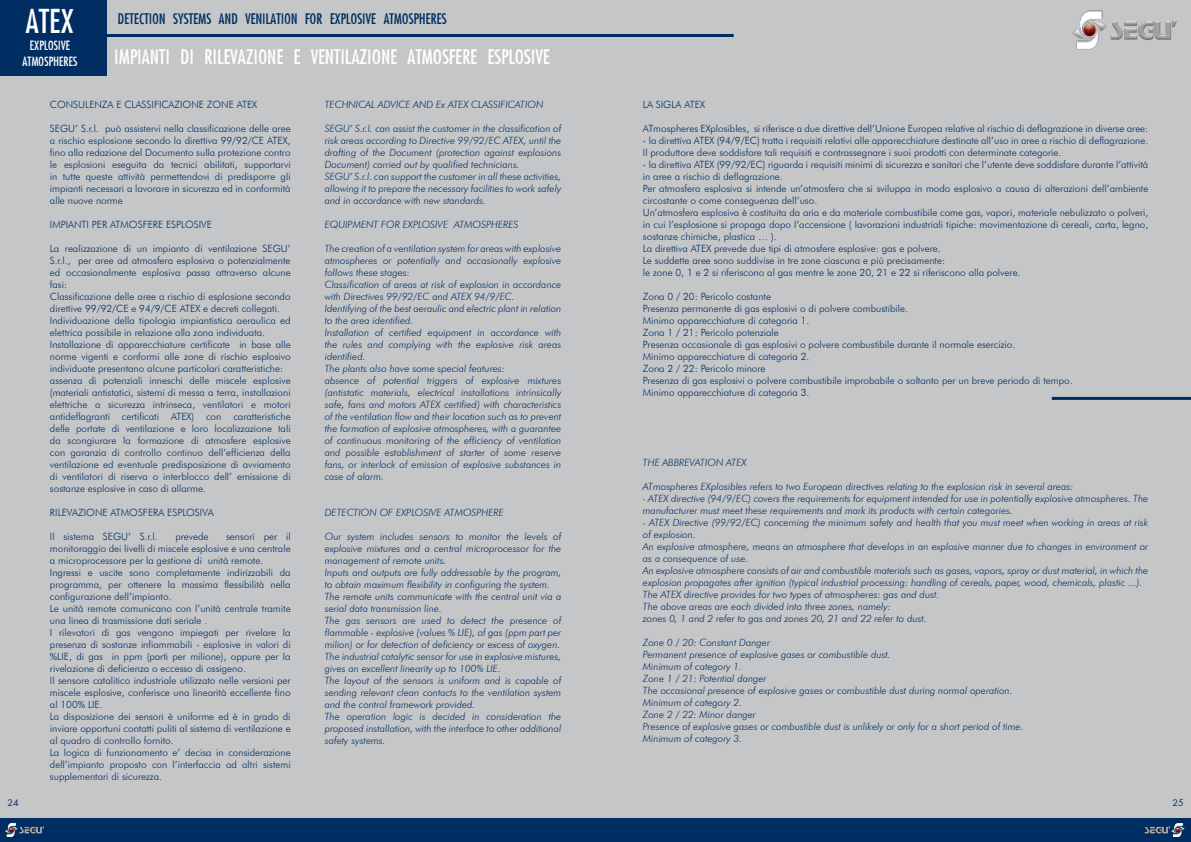
<style>
.page{position:relative;width:1191px;height:842px;background:#c4c6c8}
.page>*{position:absolute;margin:0;border:0;box-sizing:border-box;transform-origin:0 0}
.t1{font:100 condensed 36px "Futura";color:#fff}
.t2{font:100 condensed 22px "Futura";color:#fff}
.t3{font:100 condensed 16px "Futura";color:#002d62}
.t4{font:100 condensed 14px/16.8px "Futura";color:#fff;text-align:center}
.t5{font:300 10px/12px "Futura BT";color:#002d62}
.t6{font:italic 300 10px/12px "Futura BT";color:#002d62}
.t7{font:9px "Futura";color:#002d62}
</style>
<div class="page">
<div style="left:0;top:819px;width:1191px;height:23px;background:#002d62"></div>
<img style="left:3px;top:818px;width:48px;height:19px">
<div style="left:0;top:0;width:106px;height:75px;background:#002d62"></div>
<hr style="left:1051px;top:397px;width:140px;height:3px;background:#002d62">
<hr style="left:0;top:34px;width:733px;height:3px;background:#002d62">
<img style="left:1170px;top:818px;width:15px;height:20px">
<img style="left:1144px;top:818px;width:26px;height:16px">
<img style="left:1072px;top:10px;width:105px;height:40px">
<h1 class="t1" style="left:26px;top:6px;width:50px">ATEX</h1>
<h3 class="t4" style="left:22px;top:37px;width:57px">EXPLOSIVE<br>ATMOSPHERES</h3>
<h3 class="t3" style="left:118px;top:12px;width:330px">DETECTION SYSTEMS AND VENILATION FOR EXPLOSIVE ATMOSPHERES</h3>
<h2 class="t2" style="left:114px;top:48px;width:437px">IMPIANTI DI RILEVAZIONE E VENTILAZIONE ATMOSFERE ESPLOSIVE</h2>
<p class="t5" style="left:50px;top:98px;width:209px">CONSULENZA E CLASSIFICAZIONE ZONE ATEX</p>
<p class="t5" style="left:50px;top:122px;width:242px;text-align:justify">SEGU’ S.r.l. può assistervi nella classificazione delle aree a rischio esplosione secondo la direttiva 99/92/CE ATEX, fino alla redazione del Documento sulla protezione contro le esplosioni eseguita da tecnici abilitati, supportarvi in tutte queste attività permettendovi di predisporre gli impianti necessari a lavorare in sicurezza ed in conformità alle nuove norme</p>
<p class="t5" style="left:50px;top:218px;width:163px">IMPIANTI PER ATMOSFERE ESPLOSIVE</p>
<p class="t5" style="left:50px;top:242px;width:242px">La realizzazione di un impianto di ventilazione SEGU’ S.r.l., per aree ad atmosfera esplosiva o potenzialmente ed occasionalmente esplosiva passa attraverso alcune fasi:<br>Classificazione delle aree a rischio di esplosione secondo direttive 99/92/CE e 94/9/CE ATEX e decreti collegati.<br>Individuazione della tipologia impiantistica aeraulica ed elettrica possibile in relazione alla zona individuata.<br>Installazione di apparecchiature certificate in base alle norme vigenti e conformi alle zone di rischio esplosivo individuate presentano alcune particolari caratteristiche: assenza di potenziali inneschi delle miscele esplosive (materiali antistatici, sistemi di messa a terra, installazioni elettriche a sicurezza intrinseca, ventilatori e motori antideflagranti certificati ATEX) con caratteristiche delle portate di ventilazione e loro localizzazione tali da scongiurare la formazione di atmosfere esplosive con garanzia di controllo continuo dell’efficienza della ventilazione ed eventuale predisposizione di avviamento di ventilatori di riserva o interblocco dell’ emissione di sostanze esplosive in caso di allarme.</p>
<p class="t5" style="left:50px;top:506px;width:165px">RILEVAZIONE ATMOSFERA ESPLOSIVA</p>
<p class="t5" style="left:50px;top:530px;width:109px">Il sistema SEGU’ S.r.l.</p>
<p class="t5" style="left:175px;top:530px;width:35px">prevede</p>
<p class="t6" style="left:325px;top:98px;width:220px">TECHNICAL ADVICE AND Ex ATEX CLASSIFICATION</p>
<p class="t6" style="left:325px;top:122px;width:238px">SEGU’ S.r.l. can assist the customer in the classification of risk areas according to Directive 99/92/EC ATEX, until the drafting of the Document (protection against explosions Document) carried out by qualified technicians.<br>SEGU’ S.r.l. can support the customer in all these activities, allowing it to prepare the necessary facilities to work safely and in accordance with new standards.</p>
<p class="t6" style="left:325px;top:218px;width:195px">EQUIPMENT FOR EXPLOSIVE ATMOSPHERES</p>
<p class="t6" style="left:325px;top:242px;width:238px">The creation of a ventilation system for areas with explosive atmospheres or potentially and occasionally explosive follows these stages:<br>Classification of areas at risk of explosion in accordance with Directives 99/92/EC and ATEX 94/9/EC.<br>Identifying of the best aeraulic and electric plant in relation to the area identified.<br>Installation of certified equipment in accordance with the rules and complying with the explosive risk areas identified.<br>The plants also have some special features:<br>absence of potential triggers of explosive mixtures (antistatic materials, electrical installations intrinsically safe, fans and motors ATEX certified) with characteristics of the ventilation flow and their location such as to prevent the formation of explosive atmospheres, with a guarantee of continuous monitoring of the efficiency of ventilation and possible establishment of starter of some reserve fans, or interlock of emission of explosive substances in case of alarm.</p>
<p class="t6" style="left:325px;top:506px;width:181px">DETECTION OF EXPLOSIVE ATMOSPHERE</p>
<p class="t6" style="left:325px;top:530px;width:238px">Our system includes sensors to monitor the levels of explosive mixtures and a central microprocessor for the management of remote units.<br>Inputs and outputs are fully addressable by the program, to obtain maximum flexibility in configuring the system.<br>The remote units communicate with the central unit via a serial data transmission line.<br>The gas sensors are used to detect the presence of flammable - explosive (values % LIE), of gas (ppm part per milion) or for detection of deficiency or excess of oxygen.<br>The industrial catalytic sensor for use in explosive mistures, gives an excellent linearity up to 100% LIE.<br>The layout of the sensors is uniform and is capable of sending relevant clean contacts to the ventilation system and the control framework provided.<br>The operation logic is decided in consideration the proposed installation, with the interface to other additional safety systems.</p>
<p class="t5" style="left:50px;top:530px;width:242px;text-indent:176px">sensori per il monitoraggio dei livelli di miscele esplosive e una centrale a microprocessore per la gestione di unità remote.<br>Ingressi e uscite sono completamente indirizzabili da programma, per ottenere la massima flessibilità nella configurazione dell’impianto.<br>Le unità remote comunicano con l’unità centrale tramite una linea di trasmissione dati seriale .<br>I rilevatori di gas vengono impiegati per rivelare la presenza di sostanze infiammabili - esplosive in valori di %LIE, di gas in ppm (parti per milione), oppure per la rivelazione di deficienza o eccesso di ossigeno.<br>Il sensore catalitico industriale utilizzato nelle versioni per miscele esplosive, conferisce una linearità eccellente fino al 100% LIE.<br>La disposizione dei sensori è uniforme ed è in grado di inviare opportuni contatti puliti al sistema di ventilazione e al quadro di controllo fornito.<br>La logica di funzionamento e’ decisa in considerazione dell’impianto proposto con l’interfaccia ad altri sistemi supplementari di sicurezza.</p>
<p class="t5" style="left:643px;top:98px;width:63px">LA SIGLA ATEX</p>
<p class="t5" style="left:643px;top:122px;width:507px">ATmospheres EXplosibles, si riferisce a due direttive dell’Unione Europea relative al rischio di deflagrazione in diverse aree:</p>
<p class="t5" style="left:643px;top:134px;width:507px">- la direttiva ATEX (94/9/EC) tratta i requisiti relativi alle apparecchiature destinate all’uso in aree a rischio di deflagrazione.<br>Il produttore deve soddisfare tali requisiti e contrassegnare i suoi prodotti con determinate categorie.</p>
<p class="t5" style="left:643px;top:158px;width:507px">- la direttiva ATEX (99/92/EC) riguarda i requisiti minimi di sicurezza e sanitari che l’utente deve soddisfare durante l’attività in aree a rischio di deflagrazione.<br>Per atmosfera esplosiva si intende un’atmosfera che si sviluppa in modo esplosivo a causa di alterazioni dell’ambiente circostante o come conseguenza dell’uso.<br>Un’atmosfera esplosiva è costituita da aria e da materiale combustibile come gas, vapori, materiale nebulizzato o polveri, in cui l’esplosione si propaga dopo l’accensione ( lavorazioni industriali tipiche: movimentazione di cereali, carta, legno, sostanze chimiche, plastica … ).<br>La direttiva ATEX prevede due tipi di atmosfere esplosive: gas e polvere.<br>Le suddette aree sono suddivise in tre zone ciascuna e più precisamente:<br>le zone 0, 1 e 2 si riferiscono al gas mentre le zone 20, 21 e 22 si riferiscono alla polvere.</p>
<p class="t5" style="left:643px;top:290px;width:431px">Zona 0 / 20: Pericolo costante<br>Presenza permanente di gas esplosivi o di polvere combustibile.<br>Minimo apparecchiature di categoria 1.<br>Zona 1 / 21: Pericolo potenziale<br>Presenza occasionale di gas esplosivi o polvere combustibile durante il normale esercizio.<br>Minimo apparecchiature di categoria 2.<br>Zona 2 / 22: Pericolo minore<br>Presenza di gas esplosivi o polvere combustibile improbabile o soltanto per un breve periodo di tempo.<br>Minimo apparecchiature di categoria 3.</p>
<p class="t6" style="left:643px;top:456px;width:105px">THE ABBREVATION ATEX</p>
<p class="t6" style="left:643px;top:480px;width:432px">ATmospheres EXplosibles refers to two European directives relating to the explosion risk in several areas:</p>
<p class="t6" style="left:643px;top:492px;width:507px">- ATEX directive (94/9/EC) covers the requirements for equipment intended for use in potentially explosive atmospheres. The manufacturer must meet these requirements and mark its products with certain categories.</p>
<p class="t6" style="left:643px;top:516px;width:507px">- ATEX Directive (99/92/EC) concerning the minimum safety and health that you must meet when working in areas at risk of explosion.<br>An explosive atmosphere, means an atmosphere that develops in an explosive manner due to changes in environment or as a consequence of use.<br>An explosive atmosphere consists of air and combustible materials such as gases, vapors, spray or dust material, in which the explosion propagates after ignition (typical industrial processing: handling of cereals, paper, wood, chemicals, plastic ...).<br>The ATEX directive provides for two types of atmospheres: gas and dust.<br>The above areas are each divided into three zones, namely:<br>zones 0, 1 and 2 refer to gas and zones 20, 21 and 22 refer to dust.</p>
<p class="t6" style="left:643px;top:636px;width:382px">Zone 0 / 20: Constant Danger<br>Permanent presence of explosive gases or combustible dust.<br>Minimum of category 1.<br>Zone 1 / 21: Potential danger<br>The occasional presence of explosive gases or combustible dust during normal operation.<br>Minimum of category 2.<br>Zone 2 / 22: Minor danger<br>Presence of explosive gases or combustible dust is unlikely or only for a short period of time.<br>Minimum of category 3.</p>
<p class="t7" style="left:8px;top:796px;width:13px">24</p>
<p class="t7" style="left:1172px;top:796px;width:13px">25</p>
</div>
